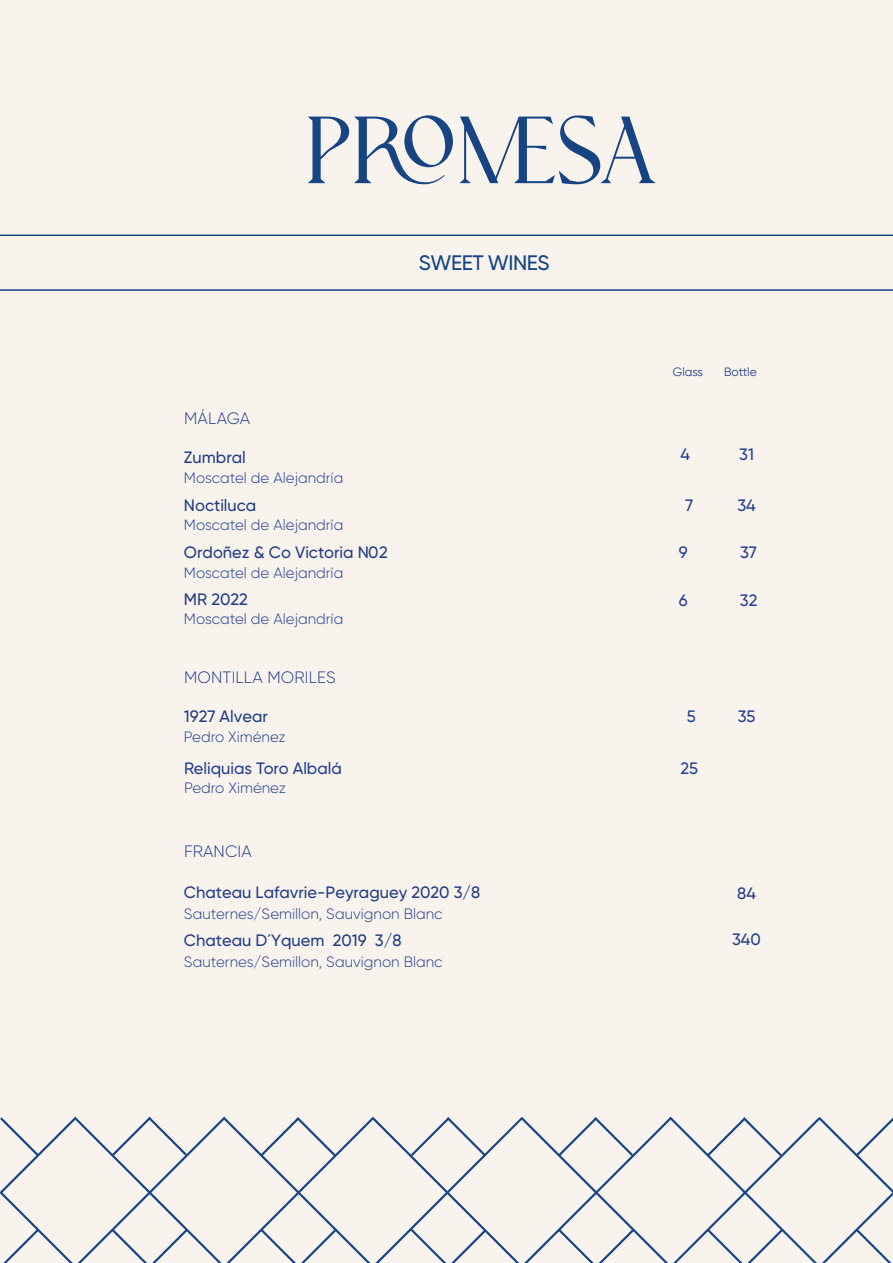
<style>
.page{position:relative;width:893px;height:1263px;background:#f8f3ed}
.page>*{position:absolute;margin:0;border:0;box-sizing:border-box;transform-origin:0 0}
.t1{font:500 21px "Gilroy";letter-spacing:-.025em;color:#174483}
.t2{font:500 16.5px "Gilroy";color:#233e82}
.t3{font:500 16.5px "Gilroy";color:#253f8e}
.t4{font:300 16.5px "Gilroy";letter-spacing:.01em;color:#253f8e}
.t5{font:300 15px "Gilroy";color:#253f8e}
.t6{font:12px "Gilroy";color:#253f8e}
</style>
<div class="page">
<svg style="left:308px;top:115px;width:348px;height:70px"></svg>
<hr style="left:0;top:235px;width:893px;height:1px;background:#174483">
<svg style="left:0;top:1116px;width:893px;height:147px"></svg>
<hr style="left:0;top:289px;width:893px;height:2px;background:#174483">
<h1 class="t1" style="left:419px;top:250px;width:132px">SWEET WINES</h1>
<p class="t4" style="left:184px;top:409px;width:68px">MÁLAGA</p>
<p class="t2" style="left:184px;top:447px;width:63px">Zumbral</p>
<p class="t5" style="left:184px;top:469px;width:161px">Moscatel de Alejandría</p>
<p class="t2" style="left:184px;top:495px;width:74px">Noctiluca</p>
<p class="t5" style="left:184px;top:516px;width:161px">Moscatel de Alejandría</p>
<p class="t2" style="left:184px;top:542px;width:205px">Ordoñez &amp; Co Victoria N02</p>
<p class="t5" style="left:184px;top:564px;width:161px">Moscatel de Alejandría</p>
<p class="t2" style="left:184px;top:589px;width:65px">MR 2022</p>
<p class="t5" style="left:184px;top:610px;width:161px">Moscatel de Alejandría</p>
<p class="t4" style="left:184px;top:667px;width:153px">MONTILLA MORILES</p>
<p class="t2" style="left:184px;top:706px;width:85px">1927 Alvear</p>
<p class="t5" style="left:184px;top:727px;width:103px">Pedro Ximénez</p>
<p class="t3" style="left:184px;top:758px;width:159px">Reliquias Toro Albalá</p>
<p class="t5" style="left:184px;top:779px;width:103px">Pedro Ximénez</p>
<p class="t4" style="left:184px;top:841px;width:69px">FRANCIA</p>
<p class="t2" style="left:184px;top:882px;width:298px">Chateau Lafavrie-Peyraguey 2020 3/8</p>
<p class="t5" style="left:184px;top:904px;width:260px">Sauternes/Semillon, Sauvignon Blanc</p>
<p class="t2" style="left:184px;top:930px;width:219px">Chateau D´Yquem 2019 3/8</p>
<p class="t5" style="left:184px;top:952px;width:260px">Sauternes/Semillon, Sauvignon Blanc</p>
<p class="t6" style="left:673px;top:365px;width:32px">Glass</p>
<p class="t6" style="left:724px;top:365px;width:34px">Bottle</p>
<p class="t3" style="left:680px;top:444px;width:11px">4</p>
<p class="t3" style="left:739px;top:444px;width:16px">31</p>
<p class="t3" style="left:685px;top:495px;width:10px">7</p>
<p class="t3" style="left:737px;top:495px;width:20px">34</p>
<p class="t3" style="left:679px;top:542px;width:10px">9</p>
<p class="t3" style="left:740px;top:542px;width:18px">37</p>
<p class="t3" style="left:679px;top:590px;width:10px">6</p>
<p class="t3" style="left:740px;top:590px;width:19px">32</p>
<p class="t3" style="left:687px;top:706px;width:10px">5</p>
<p class="t3" style="left:738px;top:706px;width:19px">35</p>
<p class="t3" style="left:680px;top:758px;width:19px">25</p>
<p class="t3" style="left:737px;top:883px;width:20px">84</p>
<p class="t3" style="left:732px;top:929px;width:30px">340</p>
</div>
